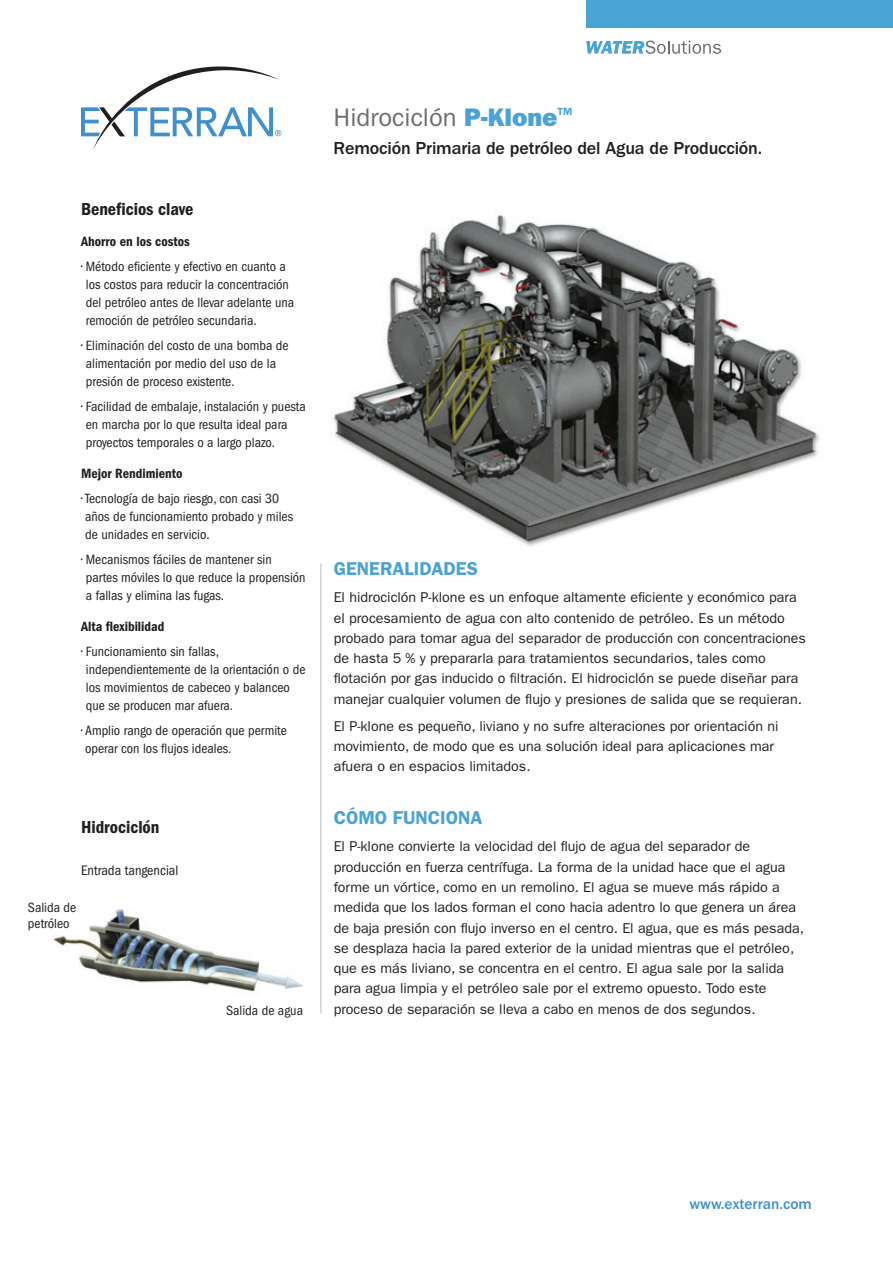
<style>
.page{position:relative;width:893px;height:1263px;background:#fff}
.page>*{position:absolute;margin:0;border:0;box-sizing:border-box;transform-origin:0 0}
.Headline{font:25.5px "ITC Franklin Gothic Std";color:#6c6d70}
.Sub_Sub{font:600 18.75px "ITC Franklin Gothic Std";color:#4aa3d5}
.Sub_Head{font:500 18px "ITC Franklin Gothic Std";letter-spacing:-.01em;color:#231f20}
.Bullet_Heads{font:18px "ITC Franklin Gothic Std Dm Cd";color:#231f20}
.t1{font:500 15.3px "ITC Franklin Gothic Std";color:#3f90cd}
.Body_Copy{font:14.25px/20.2px "ITC Franklin Gothic Std";color:#231f20}
.Body_Copy-2{font:condensed 14.25px "ITC Franklin Gothic Std";color:#231f20}
.Bullet_Copy{font:condensed 13.8px/18px "ITC Franklin Gothic Std";color:#231f20}
.Bullet_Sub{font:13.8px "ITC Franklin Gothic Std Dm Cd";color:#231f20}
.Headline-2{font:600 10.5px "ITC Franklin Gothic Std";color:#4aa3d5}
.s1{font-family:"ITC Franklin Gothic Std Hvy";color:#4aa3d5}
</style>
<div class="page">
<img style="left:53px;top:909px;width:250px;height:83px">
<svg style="left:81px;top:66px;width:200px;height:84px"></svg>
<div style="left:586px;top:0;width:307px;height:27px;background:#4aa3d5"></div>
<svg style="left:586px;top:41px;width:135px;height:13px"></svg>
<img style="left:330px;top:215px;width:490px;height:331px">
<hr style="left:320px;top:563px;width:2px;height:450px;background:#d1d2d4">
<p class="Bullet_Heads" style="left:81px;top:199px;width:114px">Beneficios clave</p>
<p class="Bullet_Sub" style="left:81px;top:234px;width:110px">Ahorro en los costos</p>
<p class="Bullet_Copy" style="left:86px;top:258px;width:210px;text-indent:-5px">• Método eficiente y efectivo en cuanto a los costos para reducir la concentración del petróleo antes de llevar adelante una remoción de petróleo secundaria.</p>
<p class="Bullet_Copy" style="left:86px;top:336px;width:204px;text-indent:-5px">• Eliminación del costo de una bomba de alimentación por medio del uso de la presión de proceso existente.</p>
<p class="Bullet_Copy" style="left:86px;top:397px;width:222px;text-indent:-5px">• Facilidad de embalaje, instalación y puesta en marcha por lo que resulta ideal para proyectos temporales o a largo plazo.</p>
<p class="Bullet_Sub" style="left:81px;top:466px;width:103px">Mejor Rendimiento</p>
<p class="Bullet_Copy" style="left:85px;top:489px;width:210px;text-indent:-4px">• Tecnología de bajo riesgo, con casi 30 años de funcionamiento probado y miles de unidades en servicio.</p>
<p class="Bullet_Copy" style="left:86px;top:550px;width:221px;text-indent:-5px">• Mecanismos fáciles de mantener sin partes móviles lo que reduce la propensión a fallas y elimina las fugas.</p>
<p class="Bullet_Sub" style="left:81px;top:619px;width:85px">Alta flexibilidad</p>
<p class="Bullet_Copy" style="left:86px;top:642px;width:221px;text-indent:-5px">• Funcionamiento sin fallas, independientemente de la orientación o de los movimientos de cabeceo y balanceo que se producen mar afuera.</p>
<p class="Bullet_Copy" style="left:85px;top:721px;width:203px;text-indent:-4px">• Amplio rango de operación que permite operar con los flujos ideales.</p>
<p class="Bullet_Heads" style="left:81px;top:817px;width:80px">Hidrociclón</p>
<p class="Body_Copy-2" style="left:81px;top:862px;width:99px">Entrada tangencial</p>
<p class="Bullet_Copy" style="left:28px;top:898px;width:50px">Salida de</p>
<p class="Bullet_Copy" style="left:28px;top:915px;width:43px">petróleo</p>
<p class="Bullet_Copy" style="left:226px;top:1001px;width:78px">Salida de agua</p>
<p class="Headline" style="left:334px;top:102px;width:225px">Hidrociclón <span class="s1">P-Klone</span></p>
<p class="Headline-2" style="left:558px;top:105px;width:16px">TM</p>
<p class="Sub_Head" style="left:334px;top:138px;width:430px">Remoción Primaria de petróleo del Agua de Producción.</p>
<p class="Sub_Sub" style="left:334px;top:558px;width:146px">GENERALIDADES</p>
<p class="Body_Copy" style="left:334px;top:588px;width:474px">El hidrociclón P-klone es un enfoque altamente eficiente y económico para el procesamiento de agua con alto contenido de petróleo. Es un método probado para tomar agua del separador de producción con concentraciones de hasta 5 % y prepararla para tratamientos secundarios, tales como flotación por gas inducido o filtración. El hidrociclón se puede diseñar para manejar cualquier volumen de flujo y presiones de salida que se requieran.</p>
<p class="Body_Copy" style="left:334px;top:716px;width:446px">El P-klone es pequeño, liviano y no sufre alteraciones por orientación ni movimiento, de modo que es una solución ideal para aplicaciones mar afuera o en espacios limitados.</p>
<p class="Sub_Sub" style="left:334px;top:807px;width:150px">CÓMO FUNCIONA</p>
<p class="Body_Copy" style="left:334px;top:837px;width:472px">El P-klone convierte la velocidad del flujo de agua del separador de producción en fuerza centrífuga. La forma de la unidad hace que el agua forme un vórtice, como en un remolino. El agua se mueve más rápido a medida que los lados forman el cono hacia adentro lo que genera un área de baja presión con flujo inverso en el centro. El agua, que es más pesada, se desplaza hacia la pared exterior de la unidad mientras que el petróleo, que es más liviano, se concentra en el centro. El agua sale por la salida para agua limpia y el petróleo sale por el extremo opuesto. Todo este proceso de separación se lleva a cabo en menos de dos segundos.</p>
<p class="t1" style="left:690px;top:1195px;width:124px">www.exterran.com</p>
</div>
